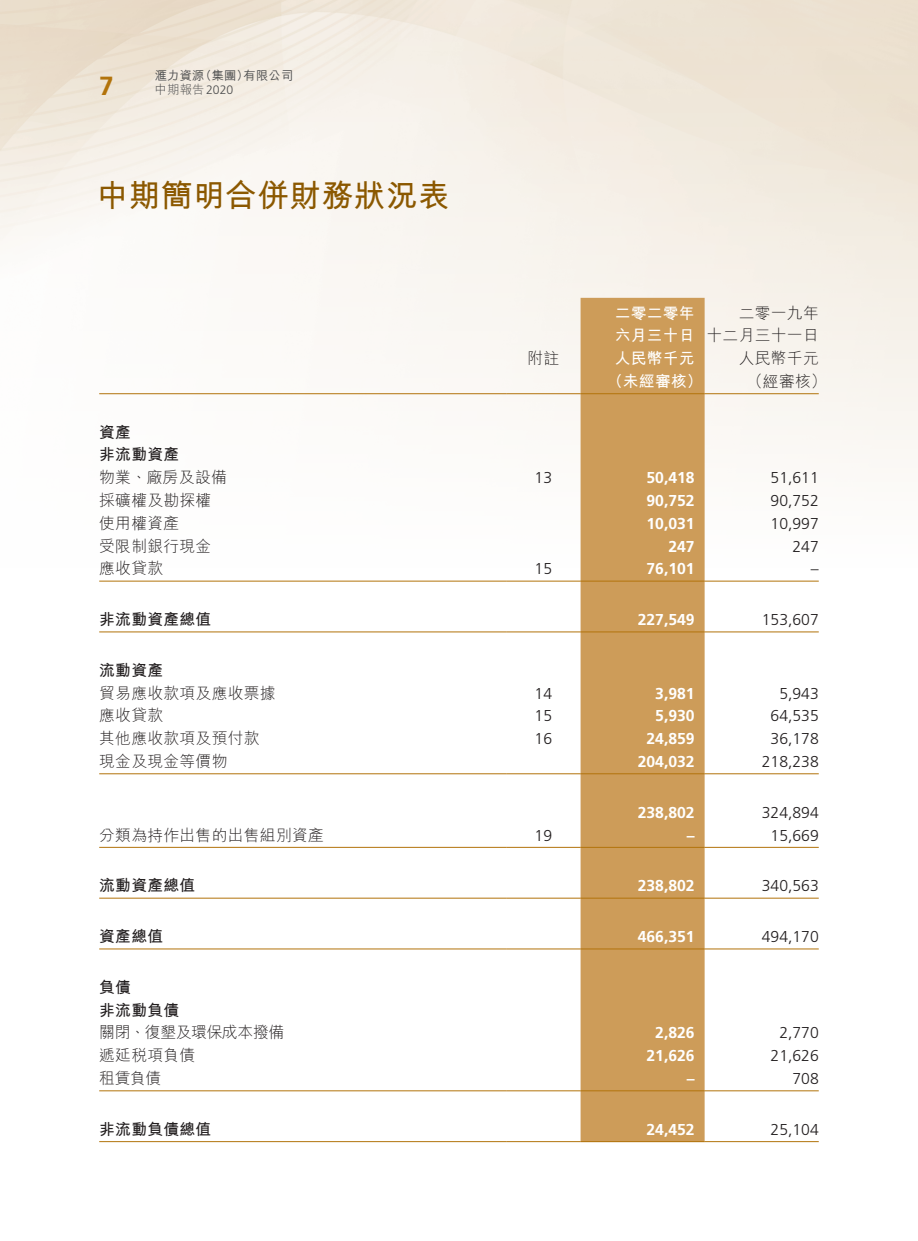
<style>
.page{position:relative;width:918px;height:1241px;background:#fff}
.page>*{position:absolute;margin:0;border:0;box-sizing:border-box;transform-origin:0 0}
.t1{font:700 31.5px "M Hei HK";letter-spacing:.02em;color:#8b5800}
.t2{font:700 26.25px "Frutiger LT Std";color:#b2730b}
._50_Table_txt{font:300 15.75px "M Hei HK";letter-spacing:.02em;color:#231f20}
._50_Table_txt-2{font:300 15.75px "Frutiger LT Std";color:#231f20}
._50_Table_txt-3{font:700 15.75px "Frutiger LT Std";color:#fff}
._50_Table_txt-4{font:700 15.75px "M Hei HK";letter-spacing:.02em;color:#231f20}
._50_Table_txt-5{font:700 15.75px "M Hei HK";letter-spacing:.02em;color:#fff}
._50_Table_txt-6{font:300 15.75px "M Hei HK";letter-spacing:-.02em;color:#231f20}
.t3{font:500 12.25px "M Hei HK";letter-spacing:.02em;color:#4b4c4d}
.t4{font:300 12.25px "M Hei HK";color:#4b4c4d}
.s1{font-family:"Frutiger LT Std"}
</style>
<div class="page">
<img style="left:0;top:0;width:918px;height:818px">
<div style="left:580px;top:298px;width:124px;height:842px;background:#cd9c59"></div>
<hr style="left:99px;top:393px;width:407px;height:1px;background:#b2730b">
<hr style="left:506px;top:393px;width:74px;height:1px;background:#b2730b">
<hr style="left:580px;top:393px;width:124px;height:1px;background:#b2730b">
<hr style="left:704px;top:393px;width:114px;height:1px;background:#b2730b">
<hr style="left:99px;top:580px;width:407px;height:1px;background:#b2730b">
<hr style="left:506px;top:580px;width:74px;height:1px;background:#b2730b">
<hr style="left:580px;top:580px;width:124px;height:1px;background:#b2730b">
<hr style="left:704px;top:580px;width:114px;height:1px;background:#b2730b">
<hr style="left:99px;top:631px;width:407px;height:1px;background:#b2730b">
<hr style="left:506px;top:631px;width:74px;height:1px;background:#b2730b">
<hr style="left:580px;top:631px;width:124px;height:1px;background:#b2730b">
<hr style="left:704px;top:631px;width:114px;height:1px;background:#b2730b">
<hr style="left:99px;top:773px;width:407px;height:1px;background:#b2730b">
<hr style="left:506px;top:773px;width:74px;height:1px;background:#b2730b">
<hr style="left:580px;top:773px;width:124px;height:1px;background:#b2730b">
<hr style="left:704px;top:773px;width:114px;height:1px;background:#b2730b">
<hr style="left:99px;top:846px;width:407px;height:1px;background:#b2730b">
<hr style="left:506px;top:846px;width:74px;height:1px;background:#b2730b">
<hr style="left:580px;top:846px;width:124px;height:1px;background:#b2730b">
<hr style="left:704px;top:846px;width:114px;height:1px;background:#b2730b">
<hr style="left:99px;top:897px;width:407px;height:1px;background:#b2730b">
<hr style="left:506px;top:897px;width:74px;height:1px;background:#b2730b">
<hr style="left:580px;top:897px;width:124px;height:1px;background:#b2730b">
<hr style="left:704px;top:897px;width:114px;height:1px;background:#b2730b">
<hr style="left:99px;top:948px;width:407px;height:1px;background:#b2730b">
<hr style="left:506px;top:948px;width:74px;height:1px;background:#b2730b">
<hr style="left:580px;top:948px;width:124px;height:1px;background:#b2730b">
<hr style="left:704px;top:948px;width:114px;height:1px;background:#b2730b">
<hr style="left:99px;top:1090px;width:407px;height:1px;background:#b2730b">
<hr style="left:506px;top:1090px;width:74px;height:1px;background:#b2730b">
<hr style="left:580px;top:1090px;width:124px;height:1px;background:#b2730b">
<hr style="left:704px;top:1090px;width:114px;height:1px;background:#b2730b">
<hr style="left:99px;top:1140px;width:407px;height:1px;background:#b2730b">
<hr style="left:506px;top:1140px;width:74px;height:1px;background:#b2730b">
<hr style="left:580px;top:1140px;width:124px;height:1px;background:#b2730b">
<hr style="left:704px;top:1140px;width:114px;height:1px;background:#b2730b">
<p class="t2" style="left:99px;top:70px;width:16px">7</p>
<p class="t3" style="left:199px;top:66px;width:51px">（集團）</p>
<p class="t3" style="left:243px;top:66px;width:51px">有限公司</p>
<p class="t3" style="left:155px;top:66px;width:51px">滙力資源</p>
<p class="t4" style="left:155px;top:83px;width:80px">中期報告<span class="s1">2020</span></p>
<p class="t1" style="left:97px;top:172px;width:354px">中期簡明合併財務狀況表</p>
<p class="_50_Table_txt" style="left:527px;top:350px;width:33px">附註</p>
<p class="_50_Table_txt-5" style="left:614px;top:301px;width:82px">二零二零年</p>
<p class="_50_Table_txt-5" style="left:614px;top:324px;width:82px">六月三十日</p>
<p class="_50_Table_txt-5" style="left:614px;top:347px;width:82px">人民幣千元</p>
<p class="_50_Table_txt" style="left:738px;top:305px;width:82px">二零一九年</p>
<p class="_50_Table_txt" style="left:706px;top:327px;width:114px">十二月三十一日</p>
<p class="_50_Table_txt" style="left:738px;top:350px;width:82px">人民幣千元</p>
<p class="_50_Table_txt-5" style="left:607px;top:369px;width:97px">（未經審核）</p>
<p class="_50_Table_txt" style="left:747px;top:373px;width:81px">（經審核(</p>
<p class="_50_Table_txt-4" style="left:99px;top:420px;width:33px">資產</p>
<p class="_50_Table_txt-4" style="left:99px;top:443px;width:82px">非流動資產</p>
<p class="_50_Table_txt" style="left:99px;top:469px;width:129px">物業、廠房及設備</p>
<p class="_50_Table_txt-2" style="left:534px;top:469px;width:19px">13</p>
<p class="_50_Table_txt-3" style="left:646px;top:468px;width:50px">50,418</p>
<p class="_50_Table_txt-2" style="left:770px;top:469px;width:50px">51,611</p>
<p class="_50_Table_txt" style="left:99px;top:492px;width:114px">採礦權及勘探權</p>
<p class="_50_Table_txt-3" style="left:646px;top:491px;width:50px">90,752</p>
<p class="_50_Table_txt-2" style="left:770px;top:491px;width:50px">90,752</p>
<p class="_50_Table_txt" style="left:99px;top:515px;width:82px">使用權資產</p>
<p class="_50_Table_txt-3" style="left:646px;top:514px;width:50px">10,031</p>
<p class="_50_Table_txt-2" style="left:770px;top:514px;width:50px">10,997</p>
<p class="_50_Table_txt" style="left:99px;top:537px;width:114px">受限制銀行現金</p>
<p class="_50_Table_txt-3" style="left:668px;top:536px;width:28px">247</p>
<p class="_50_Table_txt-2" style="left:792px;top:537px;width:28px">247</p>
<p class="_50_Table_txt" style="left:99px;top:560px;width:65px">應收貸款</p>
<p class="_50_Table_txt-2" style="left:534px;top:560px;width:19px">15</p>
<p class="_50_Table_txt-3" style="left:646px;top:559px;width:50px">76,101</p>
<p class="_50_Table_txt-2" style="left:811px;top:560px;width:9px">–</p>
<p class="_50_Table_txt-4" style="left:99px;top:607px;width:114px">非流動資產總值</p>
<p class="_50_Table_txt-4" style="left:99px;top:658px;width:65px">流動資產</p>
<p class="_50_Table_txt-3" style="left:638px;top:610px;width:58px">227,549</p>
<p class="_50_Table_txt-2" style="left:762px;top:610px;width:58px">153,607</p>
<p class="_50_Table_txt" style="left:99px;top:684px;width:178px">貿易應收款項及應收票據</p>
<p class="_50_Table_txt-2" style="left:534px;top:684px;width:19px">14</p>
<p class="_50_Table_txt-3" style="left:655px;top:683px;width:41px">3,981</p>
<p class="_50_Table_txt-2" style="left:779px;top:684px;width:41px">5,943</p>
<p class="_50_Table_txt" style="left:99px;top:707px;width:65px">應收貸款</p>
<p class="_50_Table_txt-2" style="left:534px;top:707px;width:19px">15</p>
<p class="_50_Table_txt-3" style="left:655px;top:706px;width:41px">5,930</p>
<p class="_50_Table_txt-2" style="left:770px;top:707px;width:50px">64,535</p>
<p class="_50_Table_txt" style="left:99px;top:730px;width:162px">其他應收款項及預付款</p>
<p class="_50_Table_txt-2" style="left:534px;top:729px;width:19px">16</p>
<p class="_50_Table_txt-3" style="left:646px;top:729px;width:50px">24,859</p>
<p class="_50_Table_txt-2" style="left:770px;top:729px;width:50px">36,178</p>
<p class="_50_Table_txt" style="left:99px;top:753px;width:130px">現金及現金等價物</p>
<p class="_50_Table_txt-3" style="left:638px;top:752px;width:58px">204,032</p>
<p class="_50_Table_txt-2" style="left:762px;top:752px;width:58px">218,238</p>
<p class="_50_Table_txt-3" style="left:638px;top:802px;width:58px">238,802</p>
<p class="_50_Table_txt-2" style="left:762px;top:803px;width:58px">324,894</p>
<p class="_50_Table_txt" style="left:99px;top:826px;width:226px">分類為持作出售的出售組別資產</p>
<p class="_50_Table_txt-2" style="left:534px;top:826px;width:19px">19</p>
<p class="_50_Table_txt-3" style="left:687px;top:825px;width:9px">–</p>
<p class="_50_Table_txt-2" style="left:770px;top:826px;width:50px">15,669</p>
<p class="_50_Table_txt-4" style="left:99px;top:873px;width:98px">流動資產總值</p>
<p class="_50_Table_txt-3" style="left:638px;top:876px;width:58px">238,802</p>
<p class="_50_Table_txt-2" style="left:762px;top:876px;width:58px">340,563</p>
<p class="_50_Table_txt-4" style="left:99px;top:924px;width:65px">資產總值</p>
<p class="_50_Table_txt-4" style="left:99px;top:975px;width:33px">負債</p>
<p class="_50_Table_txt-4" style="left:99px;top:998px;width:82px">非流動負債</p>
<p class="_50_Table_txt-3" style="left:638px;top:927px;width:58px">466,351</p>
<p class="_50_Table_txt-2" style="left:762px;top:927px;width:58px">494,170</p>
<p class="_50_Table_txt-6" style="left:99px;top:1024px;width:186px">關閉、復墾及環保成本撥備</p>
<p class="_50_Table_txt-3" style="left:655px;top:1023px;width:41px">2,826</p>
<p class="_50_Table_txt-2" style="left:779px;top:1023px;width:41px">2,770</p>
<p class="_50_Table_txt" style="left:99px;top:1047px;width:98px">遞延稅項負債</p>
<p class="_50_Table_txt-3" style="left:646px;top:1046px;width:50px">21,626</p>
<p class="_50_Table_txt-2" style="left:770px;top:1046px;width:50px">21,626</p>
<p class="_50_Table_txt" style="left:99px;top:1069px;width:64px">租賃負債</p>
<p class="_50_Table_txt-3" style="left:687px;top:1069px;width:9px">–</p>
<p class="_50_Table_txt-2" style="left:792px;top:1069px;width:28px">708</p>
<p class="_50_Table_txt-4" style="left:99px;top:1117px;width:114px">非流動負債總值</p>
<p class="_50_Table_txt-3" style="left:646px;top:1119px;width:50px">24,452</p>
<p class="_50_Table_txt-2" style="left:770px;top:1120px;width:50px">25,104</p>
</div>
